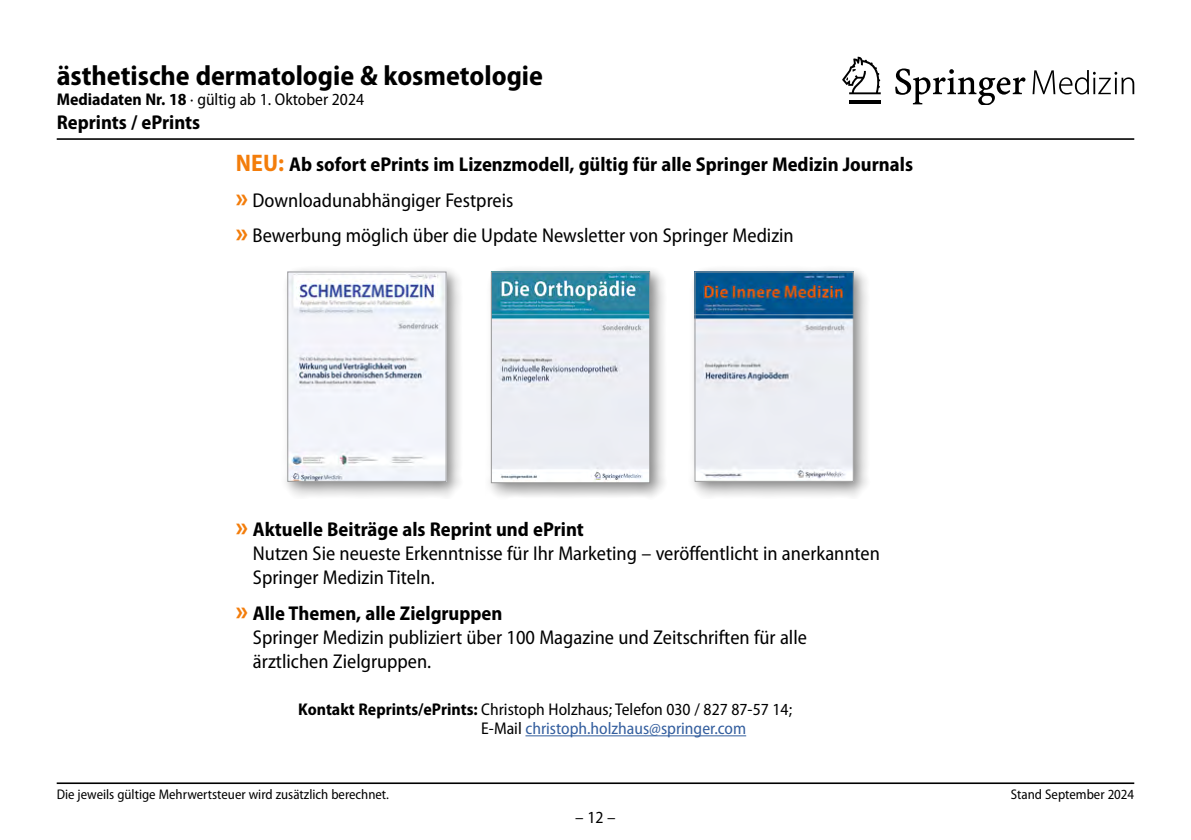
<style>
.page{position:relative;width:1191px;height:840px;background:#fff}
.page>*{position:absolute;margin:0;border:0;box-sizing:border-box;transform-origin:0 0}
.t1{font:700 semi-condensed 28px "Myriad Pro";color:#000}
.t2{font:semi-condensed 20px/24px "Myriad Pro";color:#000}
.t3{font:700 semi-condensed 20px "Myriad Pro";color:#000}
.t4{font:semi-condensed 17px/19px "Myriad Pro";color:#000}
.t5{font:semi-condensed 14px "Myriad Pro";color:#000}
.s1{font-weight:700}
.s2{font-weight:700;font-size:24px;color:#f37d0b}
.s3{font-weight:700;font-size:28px;color:#f37d0b}
.s4{color:#335e9e}
</style>
<div class="page">
<svg style="left:842px;top:57px;width:38px;height:37px"></svg>
<hr style="left:849px;top:100px;width:31px;height:4px;background:#000">
<svg style="left:895px;top:68px;width:130px;height:37px"></svg>
<svg style="left:1032px;top:70px;width:102px;height:24px"></svg>
<hr style="left:57px;top:138px;width:1077px;height:2px;background:#000">
<hr style="left:57px;top:782px;width:1077px;height:1px;background:#000">
<div style="left:281px;top:265px;width:182px;height:233px;background:#000;opacity:.45"></div>
<img style="left:289px;top:273px;width:155px;height:206px">
<div style="left:287px;top:271px;width:159px;height:210px;border:1px solid #989898"></div>
<div style="left:689px;top:265px;width:182px;height:233px;background:#000;opacity:.45"></div>
<img style="left:696px;top:273px;width:155px;height:206px">
<div style="left:694px;top:271px;width:159px;height:210px;border:1px solid #989898"></div>
<div style="left:485px;top:265px;width:182px;height:234px;background:#000;opacity:.45"></div>
<img style="left:493px;top:273px;width:155px;height:207px">
<div style="left:491px;top:271px;width:159px;height:211px;border:1px solid #989898"></div>
<hr style="left:525px;top:735px;width:221px;height:1px;background:#335e9e">
<h1 class="t1" style="left:57px;top:59px;width:488px">ästhetische dermatologie &amp; kosmetologie</h1>
<p class="t4" style="left:57px;top:90px;width:309px"><span class="s1">Mediadaten Nr. 18</span> · gültig ab 1. Oktober 2024</p>
<p class="t3" style="left:57px;top:111px;width:145px">Reprints / ePrints</p>
<p class="t2" style="left:236px;top:147px;width:678px;line-height:35.4px"><span class="s2">NEU:</span> <span class="s1">Ab sofort ePrints im Lizenzmodell, gültig für alle Springer Medizin Journals </span><span class="s3">»</span> Downloadunabhängiger Festpreis<br><span class="s3">»</span> Bewerbung möglich über die Update Newsletter von Springer Medizin</p>
<p class="t2" style="left:253px;top:518px;width:628px;text-indent:-17px"><span class="s3">»</span> <span class="s1">Aktuelle Beiträge als Reprint und ePrint<br></span>Nutzen Sie neueste Erkenntnisse für Ihr Marketing – veröffentlicht in anerkannten<br>Springer Medizin Titeln.</p>
<p class="t2" style="left:253px;top:601px;width:555px;text-indent:-17px"><span class="s3">»</span> <span class="s1">Alle Themen, alle Zielgruppen<br></span>Springer Medizin publiziert über 100 Magazine und Zeitschriften für alle ärztlichen Zielgruppen.</p>
<p class="t4" style="left:481px;top:700px;width:312px;text-indent:-183px"><span class="s1">Kontakt Reprints/ePrints:</span> Christoph Holzhaus; Telefon 030 / 827 87-57 14;<br>E-Mail <span class="s4">christoph.holzhaus@springer.com</span></p>
<p class="t5" style="left:57px;top:786px;width:334px">Die jeweils gültige Mehrwertsteuer wird zusätzlich berechnet.</p>
<p class="t5" style="left:1011px;top:786px;width:125px">Stand September 2024</p>
<p class="t4" style="left:575px;top:807px;width:42px">– 12 –</p>
</div>
